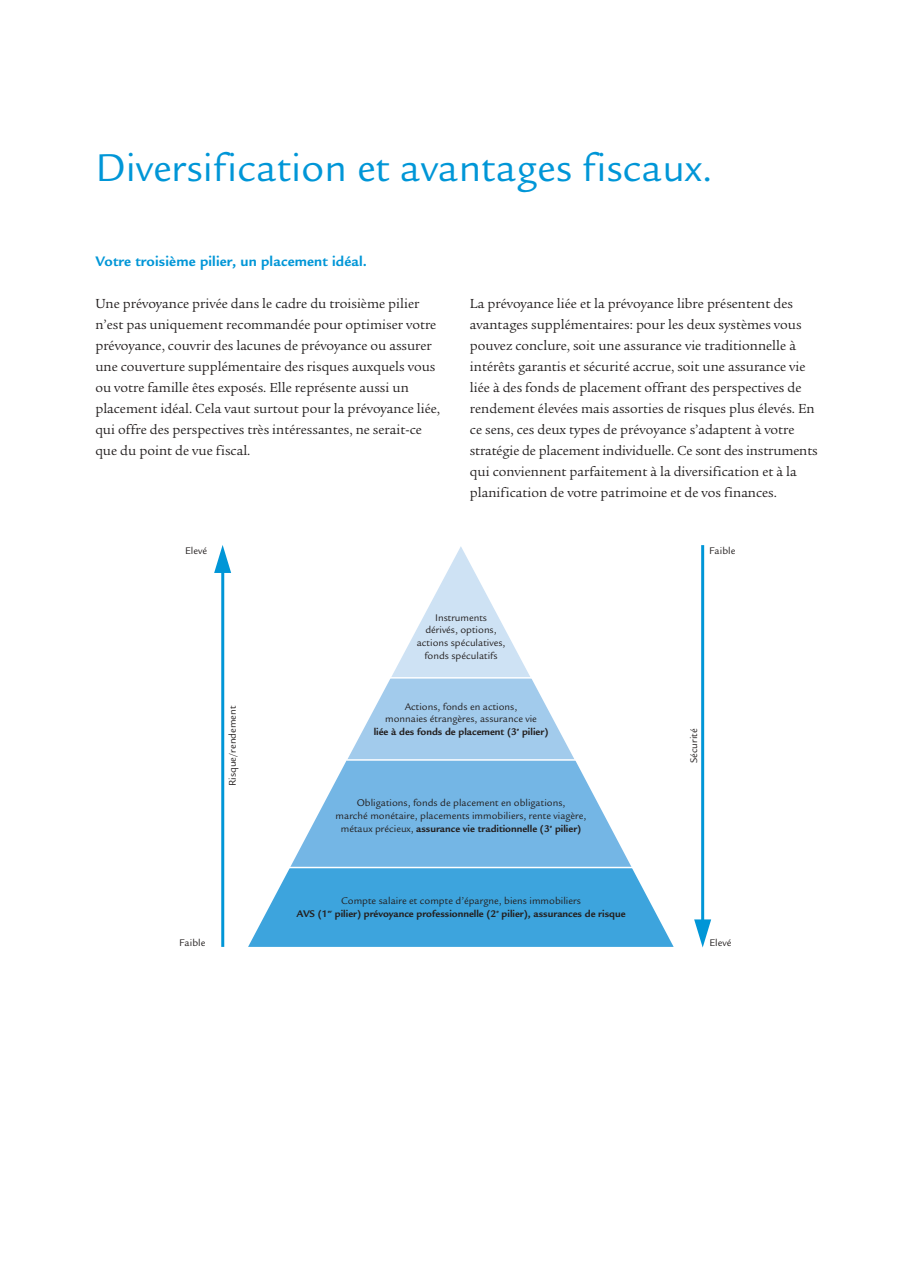
<style>
.page{position:relative;width:915px;height:1285px;background:#fff}
.page>*{position:absolute;margin:0;border:0;box-sizing:border-box;transform-origin:0 0}
.t1{font:42px "Legacy Sans LT";color:#0096d7}
.t2{font:700 15px "Legacy Sans LT";letter-spacing:.01em;color:#0096d7}
.t3{font:14.25px/21px "Legacy Serif LT";color:#231f1f}
.t4{font:10.5px/12.6px "Legacy Sans LT";color:#231f1f;text-align:center}
.t5{font:700 10.5px/12.6px "Legacy Sans LT";color:#231f1f;text-align:center}
.s1{font-weight:700}
.s2{font-weight:400}
</style>
<div class="page">
<svg style="left:248px;top:546px;width:425px;height:400px"></svg>
<hr style="left:701px;top:545px;width:3px;height:382px;background:#0096d7">
<hr style="left:221px;top:555px;width:3px;height:391px;background:#0096d7">
<hr style="left:384px;top:677px;width:150px;height:1px;background:#fff">
<hr style="left:346px;top:759px;width:236px;height:1px;background:#fff">
<hr style="left:283px;top:866px;width:354px;height:2px;background:#fff">
<svg style="left:214px;top:545px;width:17px;height:28px"></svg>
<svg style="left:694px;top:919px;width:17px;height:28px"></svg>
<h1 class="t1" style="left:95px;top:151px;width:619px">Diversification et avantages fiscaux.</h1>
<p class="t2" style="left:95px;top:255px;width:273px">Votre troisième pilier, un placement idéal.</p>
<p class="t3" style="left:95px;top:294px;width:346px">Une prévoyance privée dans le cadre du troisième pilier n’est pas uniquement recommandée pour optimiser votre prévoyance, couvrir des lacunes de prévoyance ou assurer une couverture supplémentaire des risques auxquels vous ou votre famille êtes exposés. Elle représente aussi un placement idéal. Cela vaut surtout pour la prévoyance liée, qui offre des perspectives très intéressantes, ne serait-ce que du point de vue fiscal.</p>
<p class="t3" style="left:470px;top:294px;width:349px">La prévoyance liée et la prévoyance libre présentent des avantages supplémentaires: pour les deux systèmes vous pouvez conclure, soit une assurance vie traditionnelle à intérêts garantis et sécurité accrue, soit une assurance vie liée à des fonds de placement offrant des perspectives de rendement élevées mais assorties de risques plus élevés. En ce sens, ces deux types de prévoyance s’adaptent à votre stratégie de placement individuelle. Ce sont des instruments qui conviennent parfaitement à la diversification et à la planification de votre patrimoine et de vos finances.</p>
<p class="t4" style="left:185px;top:545px;width:23px">Elevé</p>
<p class="t4" style="left:227px;top:786px;width:82px;rotate:-90deg">Risque/rendement</p>
<p class="t4" style="left:179px;top:936px;width:27px">Faible</p>
<p class="t4" style="left:416px;top:612px;width:90px">Instruments<br>dérivés, options, actions spéculatives, fonds spéculatifs</p>
<p class="t4" style="left:373px;top:700px;width:176px">Actions, fonds en actions,<br>monnaies étrangères, assurance vie<br><span class="s1">liée à des fonds de placement (3</span><sup>e</sup> <span class="s1">pilier)</span></p>
<p class="t4" style="left:335px;top:797px;width:252px">Obligations, fonds de placement en obligations,<br>marché monétaire, placements immobiliers, rente viagère, métaux précieux, <span class="s1">assurance vie traditionnelle (3</span><sup>e</sup> <span class="s1">pilier)</span></p>
<p class="t5" style="left:296px;top:895px;width:330px"><span class="s2">Compte salaire et compte d’épargne, biens immobiliers<br></span>AVS (1<sup>er</sup> pilier) prévoyance professionnelle (2<sup>e</sup> pilier), assurances de risque</p>
<p class="t4" style="left:709px;top:545px;width:27px">Faible</p>
<p class="t4" style="left:688px;top:763px;width:36px;rotate:-90deg">Sécurité</p>
<p class="t4" style="left:709px;top:936px;width:23px">Elevé</p>
</div>
